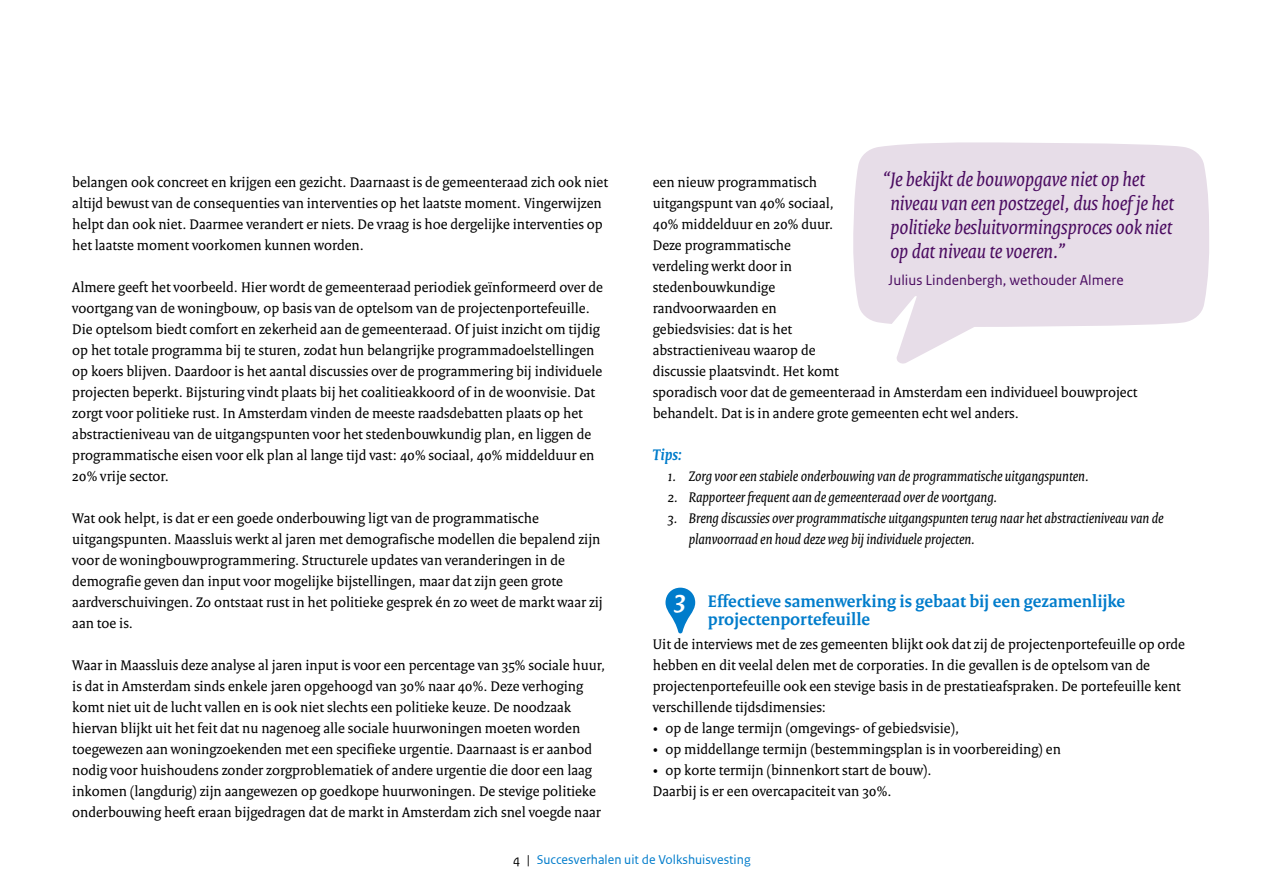
<style>
.page{position:relative;width:1263px;height:893px;background:#fff}
.page>*{position:absolute;margin:0;border:0;box-sizing:border-box;transform-origin:0 0}
.P_Duidelijk_citaat{font:italic 700 27px "Rijksoverheid Serif";color:#fff}
.t1{font:italic 21px/24px "Rijksoverheid Serif";color:#4b0c61}
.H2_RVO_Paragraafkop{font:700 18px/18px "Rijksoverheid Serif";color:#007ccb}
.H3_RVO_Alineakop{font:italic 700 16.5px "Rijksoverheid Serif";color:#007ccb}
.P_Broodtekst{font:15px/21px "Rijksoverheid Serif";color:#000}
.t2{font:italic 15px/21px "Rijksoverheid Serif";color:#000}
.t3{font:15px "Rijksoverheid Sans Text";color:#4b0c61}
.t4{font:13.5px "Rijksoverheid Sans Text TT";color:#007ccb}
.s1{font-weight:700}
.s2{color:#000}
</style>
<div class="page">
<svg style="left:665px;top:588px;width:30px;height:45px"></svg>
<div style="left:670px;top:591px;width:21px;height:22px;background:#007ccb;border-radius:50%"></div>
<svg style="left:853px;top:142px;width:356px;height:222px;fill:#e7dde8"></svg>
<p class="P_Broodtekst" style="left:72px;top:171px;width:537px">belangen ook concreet en krijgen een gezicht. Daarnaast is de gemeenteraad zich ook niet altijd bewust van de consequenties van interventies op het laatste moment. Vingerwijzen helpt dan ook niet. Daarmee verandert er niets. De vraag is hoe dergelijke interventies op het laatste moment voorkomen kunnen worden.</p>
<p class="P_Broodtekst" style="left:72px;top:276px;width:532px">Almere geeft het voorbeeld. Hier wordt de gemeenteraad periodiek geïnformeerd over de voortgang van de woningbouw, op basis van de optelsom van de projectenportefeuille.<br>Die optelsom biedt comfort en zekerheid aan de gemeenteraad. Of juist inzicht om tijdig op het totale programma bij te sturen, zodat hun belangrijke programmadoelstellingen op koers blijven. Daardoor is het aantal discussies over de programmering bij individuele projecten beperkt. Bijsturing vindt plaats bij het coalitieakkoord of in de woonvisie. Dat zorgt voor politieke rust. In Amsterdam vinden de meeste raadsdebatten plaats op het abstractieniveau van de uitgangspunten voor het stedenbouwkundig plan, en liggen de programmatische eisen voor elk plan al lange tijd vast: 40% sociaal, 40% middelduur en 20% vrije sector.</p>
<p class="P_Broodtekst" style="left:72px;top:507px;width:532px">Wat ook helpt, is dat er een goede onderbouwing ligt van de programmatische uitgangspunten. Maassluis werkt al jaren met demografische modellen die bepalend zijn voor de woningbouwprogrammering. Structurele updates van veranderingen in de demografie geven dan input voor mogelijke bijstellingen, maar dat zijn geen grote aardverschuivingen. Zo ontstaat rust in het politieke gesprek én zo weet de markt waar zij aan toe is.</p>
<p class="P_Broodtekst" style="left:72px;top:654px;width:534px">Waar in Maassluis deze analyse al jaren input is voor een percentage van 35% sociale huur, is dat in Amsterdam sinds enkele jaren opgehoogd van 30% naar 40%. Deze verhoging komt niet uit de lucht vallen en is ook niet slechts een politieke keuze. De noodzaak hiervan blijkt uit het feit dat nu nagenoeg alle sociale huurwoningen moeten worden toegewezen aan woningzoekenden met een specifieke urgentie. Daarnaast is er aanbod nodig voor huishoudens zonder zorgproblematiek of andere urgentie die door een laag inkomen (langdurig) zijn aangewezen op goedkope huurwoningen. De stevige politieke onderbouwing heeft eraan bijgedragen dat de markt in Amsterdam zich snel voegde naar</p>
<h2 class="t1" style="left:890px;top:167px;width:285px;text-indent:-8px">“Je bekijkt de bouwopgave niet op het niveau van een postzegel, dus hoef je het politieke besluitvormingsproces ook niet op dat niveau te voeren.”</h2>
<p class="t3" style="left:888px;top:271px;width:237px">Julius Lindenbergh, wethouder Almere</p>
<p class="P_Broodtekst" style="left:653px;top:171px;width:486px">een nieuw programmatisch<br>uitgangspunt van 40% sociaal,<br>40% middelduur en 20% duur.<br>Deze programmatische<br>verdeling werkt door in<br>stedenbouwkundige<br>randvoorwaarden en<br>gebiedsvisies: dat is het<br>abstractieniveau waarop de<br>discussie plaatsvindt. Het komt<br>sporadisch voor dat de gemeenteraad in Amsterdam een individueel bouwproject behandelt. Dat is in andere grote gemeenten echt wel anders.</p>
<h3 class="H3_RVO_Alineakop" style="left:653px;top:445px;width:31px">Tips:</h3>
<p class="t2" style="left:668px;top:465px;width:423px">1. Zorg voor een stabiele onderbouwing van de programmatische uitgangspunten.</p>
<p class="t2" style="left:668px;top:486px;width:331px">2. Rapporteer frequent aan de gemeenteraad over de voortgang.</p>
<p class="t2" style="left:689px;top:507px;width:476px;text-indent:-21px">3. Breng discussies over programmatische uitgangspunten terug naar het abstractieniveau van de planvoorraad en houd deze weg bij individuele projecten.</p>
<p class="P_Duidelijk_citaat" style="left:675px;top:583px;width:13px">3</p>
<h2 class="H2_RVO_Paragraafkop" style="left:708px;top:592px;width:419px">Effectieve samenwerking is gebaat bij een gezamenlijke projectenportefeuille</h2>
<p class="P_Broodtekst" style="left:653px;top:633px;width:534px">Uit de interviews met de zes gemeenten blijkt ook dat zij de projectenportefeuille op orde hebben en dit veelal delen met de corporaties. In die gevallen is de optelsom van de projectenportefeuille ook een stevige basis in de prestatieafspraken. De portefeuille kent verschillende tijdsdimensies:</p>
<p class="P_Broodtekst" style="left:653px;top:717px;width:308px"><span class="s1">•</span> op de lange termijn (omgevings- of gebiedsvisie),</p>
<p class="P_Broodtekst" style="left:653px;top:738px;width:410px"><span class="s1">•</span> op middellange termijn (bestemmingsplan is in voorbereiding) en</p>
<p class="P_Broodtekst" style="left:653px;top:759px;width:280px"><span class="s1">•</span> op korte termijn (binnenkort start de bouw).</p>
<p class="P_Broodtekst" style="left:653px;top:780px;width:240px">Daarbij is er een overcapaciteit van 30%.</p>
<p class="t4" style="left:513px;top:852px;width:239px"><span class="s2">4 |</span> Succesverhalen uit de Volkshuisvesting</p>
</div>
